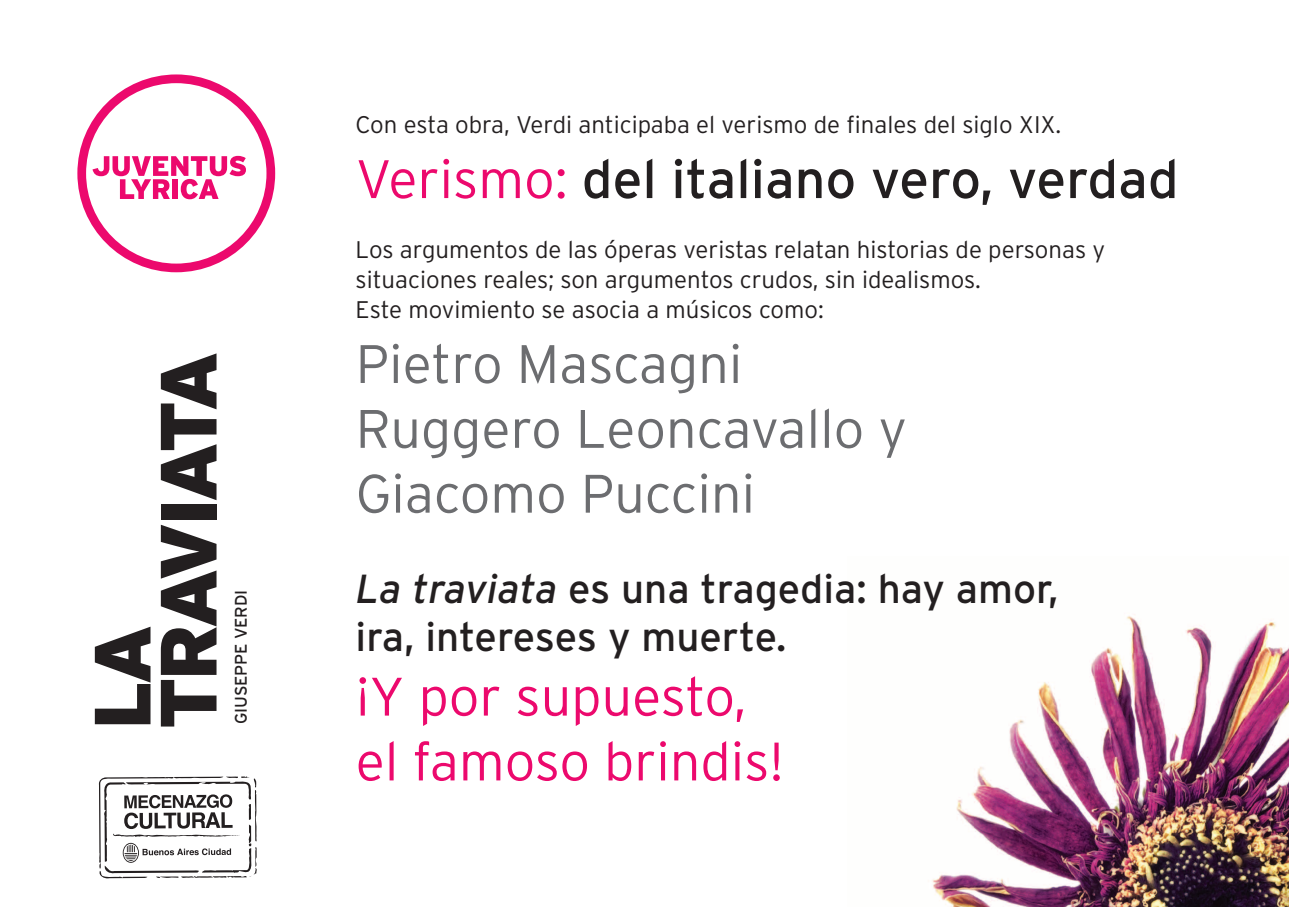
<style>
.page{position:relative;width:1289px;height:919px;background:#fff}
.page>*{position:absolute;margin:0;border:0;box-sizing:border-box;transform-origin:0 0}
.t1{font:900 79.5px/66px "Interstate";letter-spacing:-.06em;color:#231f20}
.t2{font:300 54px/64.8px "Interstate";color:#6c6d70}
.t3{font:54px "Interstate";color:#231f20}
.t4{font:300 54px/64.8px "Interstate";color:#ec096d}
.t5{font:40.5px/48px "Interstate";color:#231f20}
.t6{font:300 24px/30px "Interstate";color:#231f20}
.t7{font:16.8px "Interstate";letter-spacing:-.01em;color:#231f20}
.s1{font-weight:300;color:#ec096d}
.s2{font-style:italic}
</style>
<div class="page">
<img style="left:932px;top:614px;width:356px;height:292px">
<svg style="left:77px;top:74px;width:198px;height:198px"></svg>
<svg style="left:98px;top:776px;width:159px;height:103px"></svg>
<h1 class="t1" style="left:89px;top:729px;width:380px;rotate:-90deg">LA<br>TRAVIATA</h1>
<p class="t7" style="left:231px;top:723px;width:135px;rotate:-90deg">GIUSEPPE VERDI</p>
<p class="t6" style="left:355px;top:109px;width:707px">Con esta obra, Verdi anticipaba el verismo de finales del siglo XIX.</p>
<h2 class="t3" style="left:355px;top:149px;width:824px"><span class="s1">Verismo:</span> del italiano vero, verdad</h2>
<p class="t6" style="left:355px;top:234px;width:751px">Los argumentos de las óperas veristas relatan historias de personas y situaciones reales; son argumentos crudos, sin idealismos.<br>Este movimiento se asocia a músicos como:</p>
<h2 class="t2" style="left:355px;top:331px;width:553px">Pietro Mascagni<br>Ruggero Leoncavallo y<br>Giacomo Puccini</h2>
<h3 class="t5" style="left:355px;top:564px;width:704px"><span class="s2">La traviata</span> es una tragedia: hay amor, ira, intereses y muerte.</h3>
<h2 class="t4" style="left:355px;top:663px;width:429px">¡Y por supuesto, el famoso brindis!</h2>
</div>
